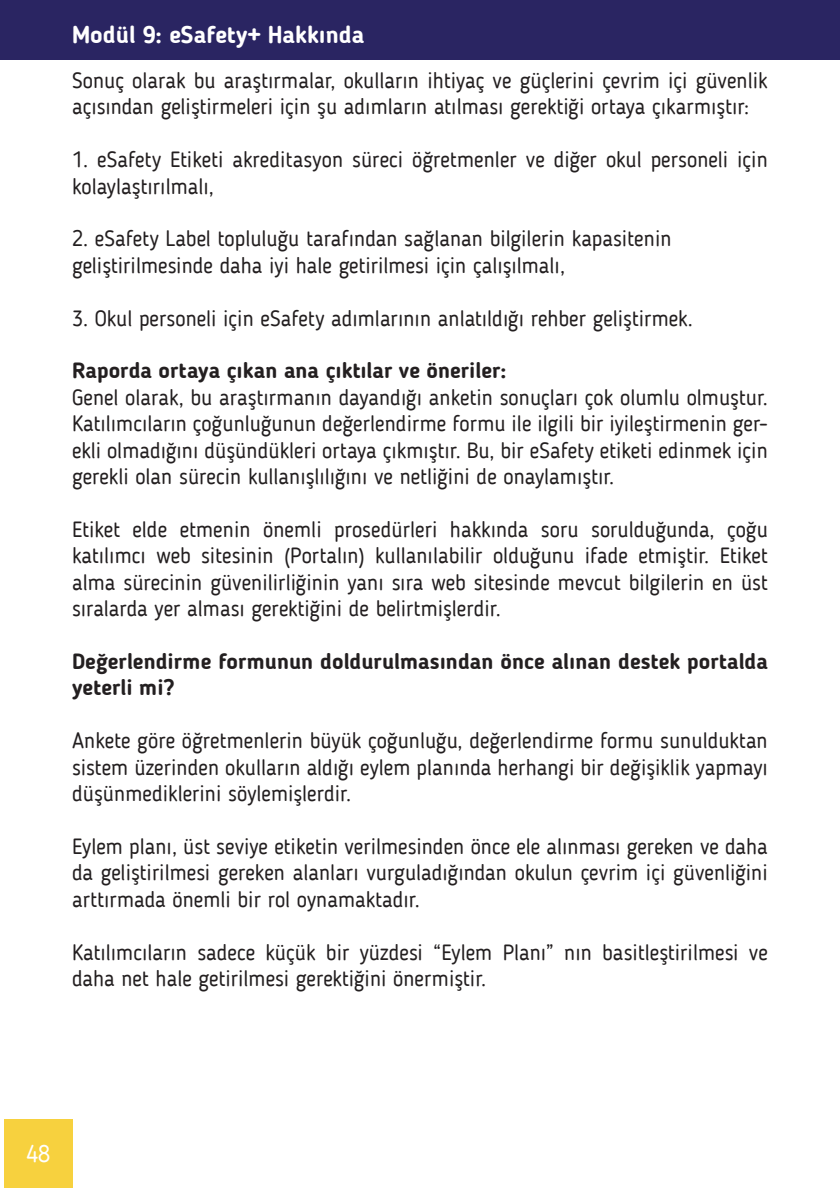
<style>
.page{position:relative;width:840px;height:1191px;background:#fff}
.page>*{position:absolute;margin:0;border:0;box-sizing:border-box;transform-origin:0 0}
.t1{font:700 24px "Blogger Sans";color:#fff}
.t2{font:24px "Blogger Sans";color:#fff}
.t3{font:22px/26.4px "Blogger Sans";color:#231f20}
.t4{font:700 22px/26.4px "Blogger Sans";color:#231f20}
</style>
<div class="page">
<div style="left:0;top:0;width:839px;height:60px;background:#2a2562"></div>
<div style="left:4px;top:1119px;width:68px;height:68px;background:#f7d13e"></div>
<p class="t1" style="left:72px;top:23px;width:293px">Modül 9: eSafety+ Hakkında</p>
<p class="t3" style="left:72px;top:68px;width:697px">Sonuç olarak bu araştırmalar, okulların ihtiyaç ve güçlerini çevrim içi güvenlik açısından geliştirmeleri için şu adımların atılması gerektiği ortaya çıkarmıştır:</p>
<p class="t3" style="left:72px;top:147px;width:697px">1. eSafety Etiketi akreditasyon süreci öğretmenler ve diğer okul personeli için kolaylaştırılmalı,</p>
<p class="t3" style="left:72px;top:227px;width:600px">2. eSafety Label topluluğu tarafından sağlanan bilgilerin kapasitenin geliştirilmesinde daha iyi hale getirilmesi için çalışılmalı,</p>
<p class="t3" style="left:72px;top:306px;width:622px">3. Okul personeli için eSafety adımlarının anlatıldığı rehber geliştirmek.</p>
<p class="t4" style="left:72px;top:359px;width:435px">Raporda ortaya çıkan ana çıktılar ve öneriler:</p>
<p class="t3" style="left:72px;top:385px;width:697px;text-align:justify">Genel olarak, bu araştırmanın dayandığı anketin sonuçları çok olumlu olmuştur.<br>Katılımcıların çoğunluğunun değerlendirme formu ile ilgili bir iyileştirmenin ger&shy;ekli olmadığını düşündükleri ortaya çıkmıştır. Bu, bir eSafety etiketi edinmek için gerekli olan sürecin kullanışlılığını ve netliğini de onaylamıştır.</p>
<p class="t3" style="left:72px;top:517px;width:697px;text-align:justify">Etiket elde etmenin önemli prosedürleri hakkında soru sorulduğunda, çoğu katılımcı web sitesinin (Portalın) kullanılabilir olduğunu ifade etmiştir. Etiket alma sürecinin güvenilirliğinin yanı sıra web sitesinde mevcut bilgilerin en üst sıralarda yer alması gerektiğini de belirtmişlerdir.</p>
<p class="t4" style="left:72px;top:649px;width:697px">Değerlendirme formunun doldurulmasından önce alınan destek portalda yeterli mi?</p>
<p class="t3" style="left:72px;top:728px;width:697px;text-align:justify">Ankete göre öğretmenlerin büyük çoğunluğu, değerlendirme formu sunulduktan sistem üzerinden okulların aldığı eylem planında herhangi bir değişiklik yapmayı düşünmediklerini söylemişlerdir.</p>
<p class="t3" style="left:72px;top:834px;width:697px;text-align:justify">Eylem planı, üst seviye etiketin verilmesinden önce ele alınması gereken ve daha da geliştirilmesi gereken alanları vurguladığından okulun çevrim içi güvenliğini arttırmada önemli bir rol oynamaktadır.</p>
<p class="t3" style="left:72px;top:939px;width:697px">Katılımcıların sadece küçük bir yüzdesi “Eylem Planı” nın basitleştirilmesi ve daha net hale getirilmesi gerektiğini önermiştir.</p>
<p class="t2" style="left:26px;top:1141px;width:25px">48</p>
</div>
